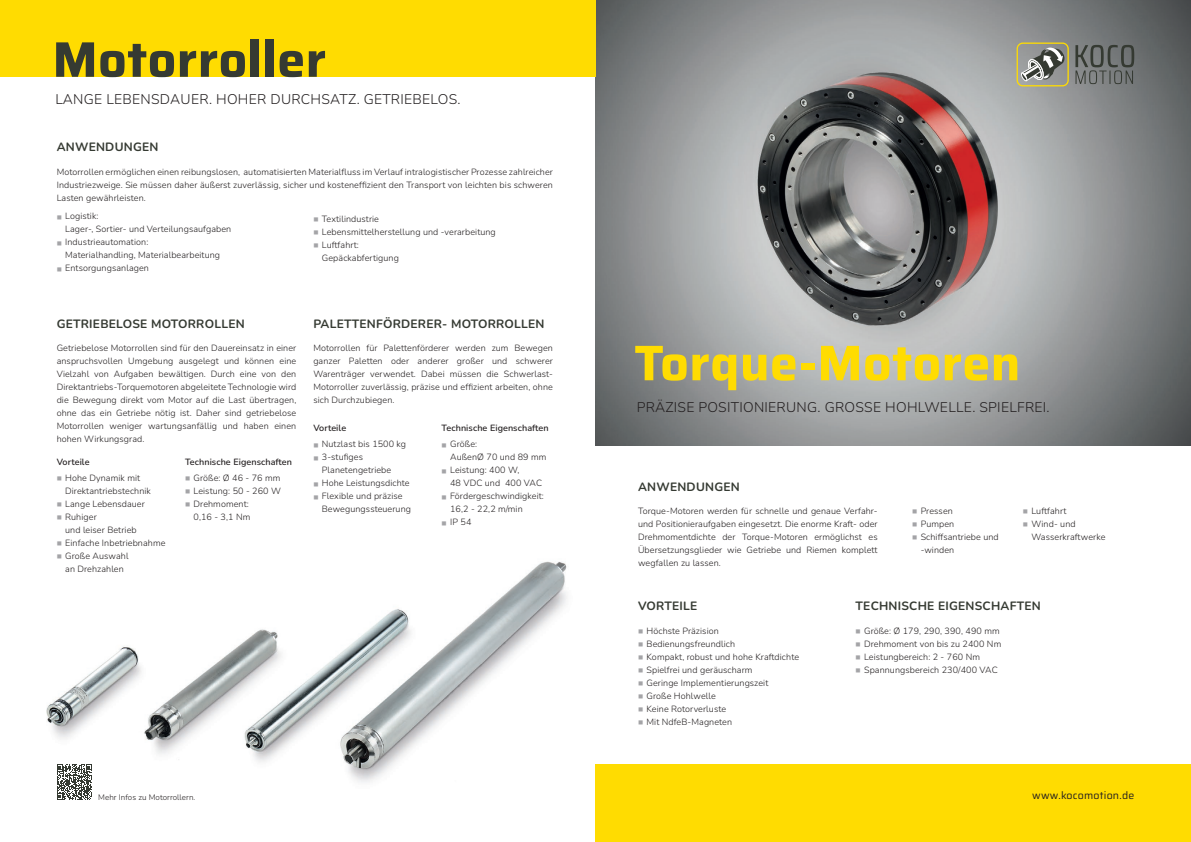
<style>
.page{position:relative;width:1191px;height:842px;background:#fff}
.page>*{position:absolute;margin:0;border:0;box-sizing:border-box;transform-origin:0 0}
.t1{font:700 50px "Saira";letter-spacing:.01em;color:#ffdc01}
.t2{font:700 50px "Saira";letter-spacing:.01em;color:#353a32}
.t3{font:300 14px "Nunito";letter-spacing:.02em;color:#231f20}
.t4{font:700 12px "Nunito";letter-spacing:.02em;color:#353a32}
.t5{font:10.5px "Saira";letter-spacing:.02em;color:#231f20}
.t6{font:300 9px/13px "Nunito";letter-spacing:.01em;color:#231f20}
.t7{font:600 9px "Nunito";letter-spacing:.01em;color:#231f20}
.t8{font:300 8px "Nunito";letter-spacing:.01em;color:#231f20}
</style>
<div class="page">
<img style="left:595px;top:0;width:596px;height:445px">
<div style="left:595px;top:765px;width:596px;height:77px;background:#ffdc01"></div>
<div style="left:0;top:0;width:595px;height:77px;background:#ffdc01"></div>
<svg style="left:1016px;top:43px;width:52px;height:43px;background:#979685"></svg>
<svg style="left:1075px;top:45px;width:59px;height:39px;background:#666968"></svg>
<img style="left:46px;top:561px;width:521px;height:222px">
<svg style="left:57px;top:764px;width:35px;height:36px"></svg>
<h1 class="t2" style="left:53px;top:40px;width:275px">Motorroller</h1>
<h2 class="t3" style="left:55px;top:89px;width:406px">LANGE LEBENSDAUER. HOHER DURCHSATZ. GETRIEBELOS.</h2>
<h3 class="t4" style="left:57px;top:140px;width:103px">ANWENDUNGEN</h3>
<p class="t6" style="left:57px;top:165px;width:498px;text-align:justify">Motorrollen ermöglichen einen reibungslosen, automatisierten Materialfluss im Verlauf intralogistischer Prozesse zahlreicher Industriezweige. Sie müssen daher äußerst zuverlässig, sicher und kosteneffizient den Transport von leichten bis schweren Lasten gewährleisten.</p>
<p class="t6" style="left:65px;top:209px;width:168px">Logistik:<br>Lager-, Sortier- und Verteilungsaufgaben<br>Industrieautomation:<br>Materialhandling, Materialbearbeitung<br>Entsorgungsanlagen</p>
<p class="t6" style="left:322px;top:212px;width:175px">Textilindustrie<br>Lebensmittelherstellung und -verarbeitung<br>Luftfahrt:<br>Gepäckabfertigung</p>
<h3 class="t4" style="left:57px;top:317px;width:189px">GETRIEBELOSE MOTORROLLEN</h3>
<h3 class="t4" style="left:313px;top:317px;width:233px">PALETTENFÖRDERER- MOTORROLLEN</h3>
<p class="t6" style="left:57px;top:341px;width:241px;text-align:justify">Getriebelose Motorrollen sind für den Dauereinsatz in einer anspruchsvollen Umgebung ausgelegt und können eine Vielzahl von Aufgaben bewältigen. Durch eine von den Direktantriebs-Torquemotoren abgeleitete Technologie wird die Bewegung direkt vom Motor auf die Last übertragen, ohne das ein Getriebe nötig ist. Daher sind getriebelose Motorrollen weniger wartungsanfällig und haben einen hohen Wirkungsgrad.</p>
<p class="t6" style="left:313px;top:341px;width:241px;text-align:justify">Motorrollen für Palettenförderer werden zum Bewegen ganzer Paletten oder anderer großer und schwerer Warenträger verwendet. Dabei müssen die Schwerlast-Motorroller zuverlässig, präzise und effizient arbeiten, ohne sich Durchzubiegen.</p>
<p class="t7" style="left:313px;top:424px;width:34px">Vorteile</p>
<p class="t6" style="left:322px;top:437px;width:91px">Nutzlast bis 1500 kg<br>3-stufiges<br>Planetengetriebe<br>Hohe Leistungsdichte<br>Flexible und präzise<br>Bewegungssteuerung</p>
<p class="t7" style="left:441px;top:424px;width:108px">Technische Eigenschaften</p>
<p class="t6" style="left:450px;top:437px;width:98px">Größe:<br>AußenØ 70 und 89 mm<br>Leistung: 400 W,<br>48 VDC und 400 VAC<br>Fördergeschwindigkeit:<br>16,2 - 22,2 m/min<br>IP 54</p>
<p class="t7" style="left:57px;top:458px;width:34px">Vorteile</p>
<p class="t6" style="left:65px;top:471px;width:102px">Hohe Dynamik mit<br>Direktantriebstechnik<br>Lange Lebensdauer<br>Ruhiger<br>und leiser Betrieb<br>Einfache Inbetriebnahme<br>Große Auswahl<br>an Drehzahlen</p>
<p class="t7" style="left:185px;top:458px;width:108px">Technische Eigenschaften</p>
<p class="t6" style="left:193px;top:471px;width:89px">Größe: Ø 46 - 76 mm<br>Leistung: 50 - 260 W<br>Drehmoment:<br>0,16 - 3,1 Nm</p>
<p class="t8" style="left:98px;top:792px;width:99px">Mehr Infos zu Motorrollern.</p>
<h1 class="t1" style="left:634px;top:343px;width:387px">Torque-Motoren</h1>
<h2 class="t3" style="left:637px;top:398px;width:414px">PRÄZISE POSITIONIERUNG. GROSSE HOHLWELLE. SPIELFREI.</h2>
<h3 class="t4" style="left:638px;top:480px;width:103px">ANWENDUNGEN</h3>
<p class="t6" style="left:638px;top:504px;width:241px;text-align:justify">Torque-Motoren werden für schnelle und genaue Verfahr&shy;und Positionieraufgaben eingesetzt. Die enorme Kraft- oder Drehmomentdichte der Torque-Motoren ermöglichst es Übersetzungsglieder wie Getriebe und Riemen komplett wegfallen zu lassen.</p>
<p class="t6" style="left:920px;top:504px;width:80px">Pressen<br>Pumpen<br>Schiffsantriebe und -winden</p>
<p class="t6" style="left:1031px;top:504px;width:75px">Luftfahrt<br>Wind- und<br>Wasserkraftwerke</p>
<h3 class="t4" style="left:638px;top:599px;width:61px">VORTEILE</h3>
<h3 class="t4" style="left:855px;top:599px;width:187px">TECHNISCHE EIGENSCHAFTEN</h3>
<p class="t6" style="left:646px;top:624px;width:154px">Höchste Präzision<br>Bedienungsfreundlich<br>Kompakt, robust und hohe Kraftdichte<br>Spielfrei und geräuscharm<br>Geringe Implementierungszeit<br>Große Hohlwelle<br>Keine Rotorverluste<br>Mit NdfeB-Magneten</p>
<p class="t6" style="left:864px;top:624px;width:139px">Größe: Ø 179, 290, 390, 490 mm<br>Drehmoment von bis zu 2400 Nm<br>Leistungbereich: 2 - 760 Nm<br>Spannungsbereich 230/400 VAC</p>
<p class="t5" style="left:1032px;top:790px;width:104px">www.kocomotion.de</p>
</div>
